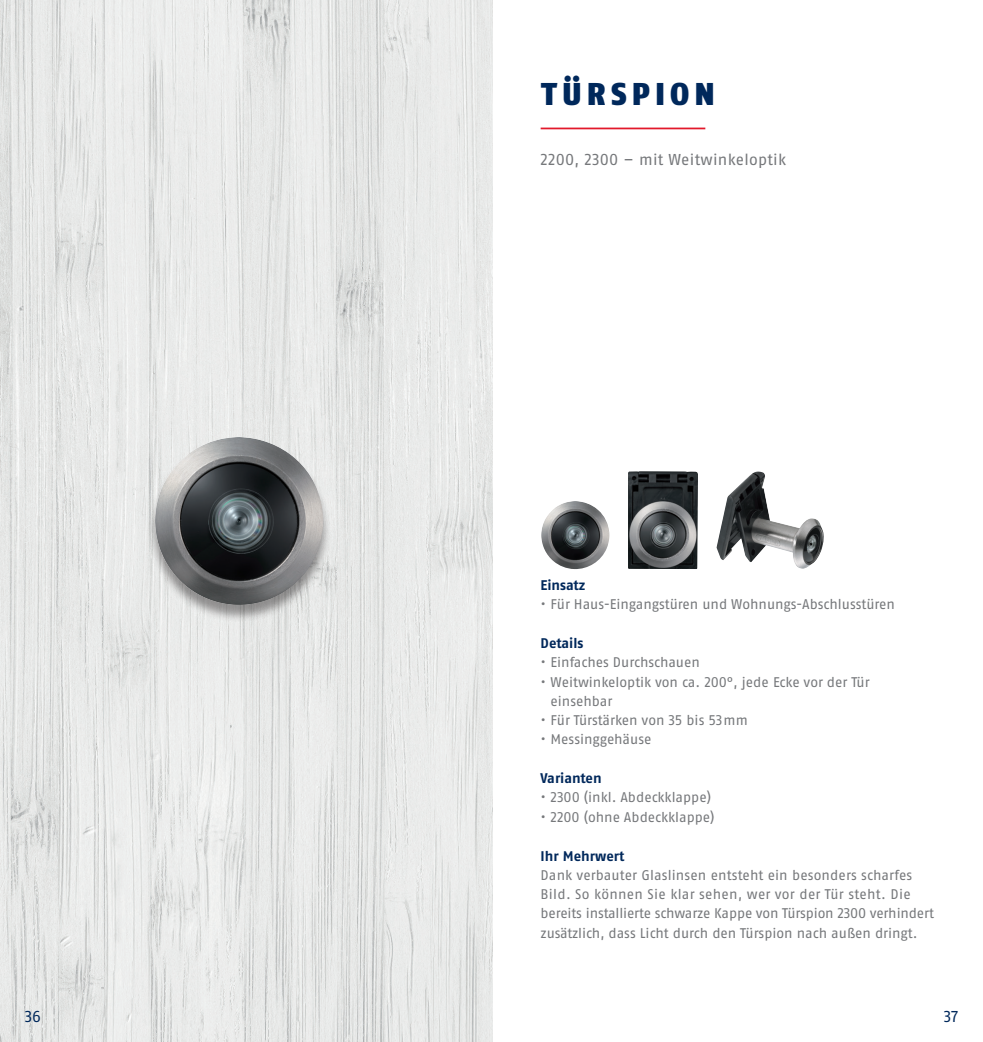
<style>
.page{position:relative;width:983px;height:1042px;background:#fff}
.page>*{position:absolute;margin:0;border:0;box-sizing:border-box;transform-origin:0 0}
.t1{font:900 31.5px "ABUS Fago Pro";letter-spacing:.16em;color:#00285b}
.t2{font:15.75px "ABUS Fago Pro";letter-spacing:.015em;color:#76787b}
.t3{font:15.75px "ABUS Fago Pro";color:#00285b}
.t4{font:14px/19.2px "ABUS Fago Pro";letter-spacing:-.005em;color:#76787b}
.t5{font:700 14px "ABUS Fago Pro";color:#00285b}
</style>
<div class="page">
<img style="left:0;top:0;width:492px;height:1042px">
<hr style="left:540px;top:128px;width:165px;height:1px;background:#e2192b">
<img style="left:716px;top:471px;width:107px;height:98px">
<img style="left:628px;top:471px;width:69px;height:98px">
<img style="left:541px;top:501px;width:68px;height:68px">
<div style="left:147px;top:439px;width:184px;height:184px;background:#231f20;opacity:.45"></div>
<img style="left:155px;top:437px;width:168px;height:168px">
<h1 class="t1" style="left:540px;top:75px;width:176px">TÜRSPION</h1>
<p class="t2" style="left:540px;top:150px;width:247px">2200, 2300 – mit Weitwinkeloptik</p>
<p class="t5" style="left:540px;top:577px;width:46px">Einsatz</p>
<p class="t4" style="left:540px;top:595px;width:356px">• Für Haus-Eingangstüren und Wohnungs-Abschlusstüren</p>
<p class="t5" style="left:540px;top:635px;width:44px">Details</p>
<p class="t4" style="left:540px;top:653px;width:161px">• Einfaches Durchschauen</p>
<p class="t4" style="left:550px;top:672px;width:320px;text-indent:-10px">• Weitwinkeloptik von ca. 200°, jede Ecke vor der Tür einsehbar</p>
<p class="t4" style="left:540px;top:710px;width:209px">• Für Türstärken von 35 bis 53mm</p>
<p class="t4" style="left:540px;top:730px;width:112px">• Messinggehäuse</p>
<p class="t5" style="left:540px;top:769px;width:63px">Varianten</p>
<p class="t4" style="left:540px;top:787px;width:172px">• 2300 (inkl. Abdeckklappe)</p>
<p class="t4" style="left:540px;top:807px;width:175px">• 2200 (ohne Abdeckklappe)</p>
<p class="t5" style="left:540px;top:847px;width:85px">Ihr Mehrwert</p>
<p class="t4" style="left:540px;top:865px;width:395px">Dank verbauter Glaslinsen entsteht ein besonders scharfes Bild. So können Sie klar sehen, wer vor der Tür steht. Die bereits installierte schwarze Kappe von Türspion 2300 verhindert zusätzlich, dass Licht durch den Türspion nach außen dringt.</p>
<p class="t3" style="left:25px;top:1007px;width:18px">36</p>
<p class="t3" style="left:943px;top:1007px;width:16px">37</p>
</div>
